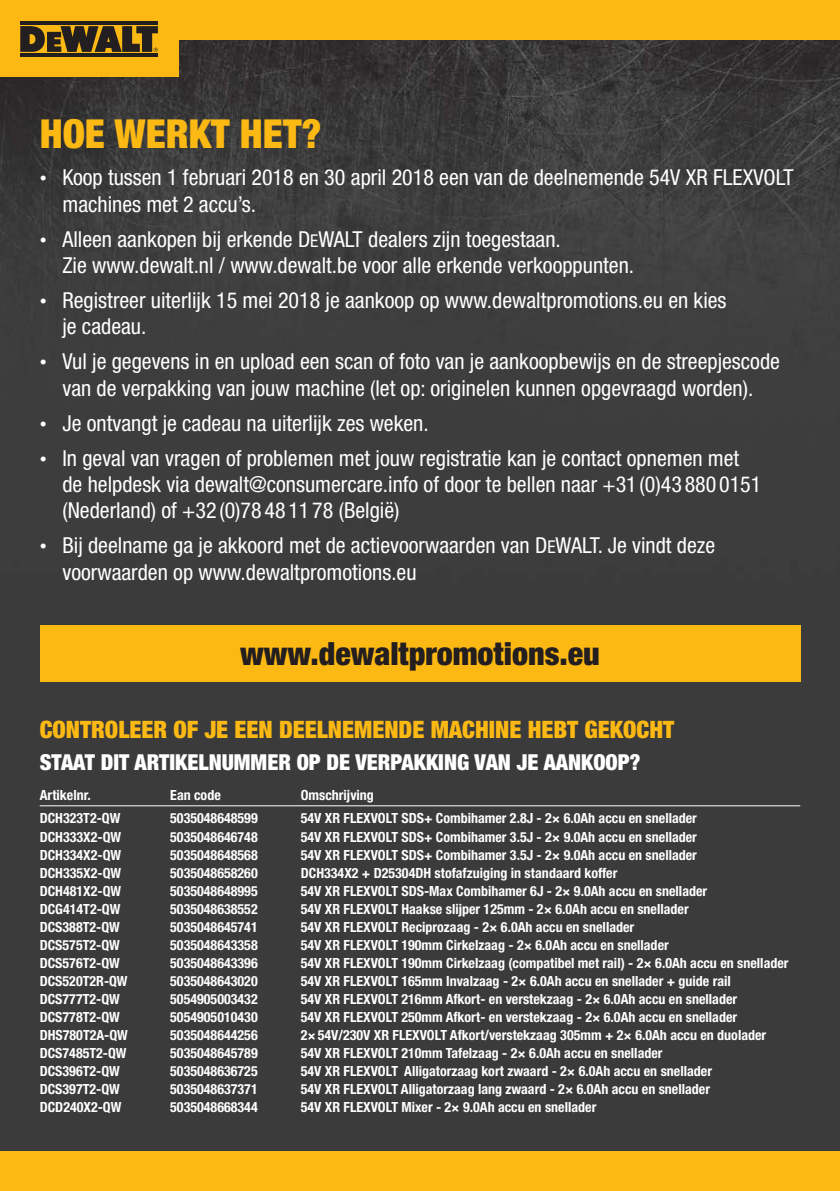
<style>
.page{position:relative;width:840px;height:1191px;background:#fff}
.page>*{position:absolute;margin:0;border:0;box-sizing:border-box;transform-origin:0 0}
.t1{font:900 condensed 40px "Helvetica Neue LTW1 G";color:#fdb913}
.t2{font:900 condensed 32px "Helvetica Neue LTW1 G";color:#231f20}
.t3{font:900 condensed 24px "Helvetica Neue LTW1 G";color:#fdb913}
.t4{font:condensed 22px/26.4px "Helvetica Neue LTW1 G";color:#fff}
.t5{font:900 condensed 22px "Helvetica Neue LTW1 G";color:#fff}
.t6{font:700 condensed 14px "Helvetica Neue LTW1 G";color:#fff}
.s1{font-size:14px}
.s2{font-size:17.6px}
</style>
<div class="page">
<img style="left:0;top:40px;width:839px;height:1111px">
<div style="left:40px;top:625px;width:759px;height:57px;background:#fdb913"></div>
<hr style="left:40px;top:805px;width:759px;height:1px;background:#fff">
<div style="left:0;top:0;width:839px;height:40px;background:#fdb913"></div>
<div style="left:0;top:1151px;width:839px;height:40px;background:#fdb913"></div>
<div style="left:0;top:0;width:178px;height:77px;background:#fdb913"></div>
<hr style="left:20px;top:22px;width:138px;height:3px;background:#231f20">
<hr style="left:20px;top:53px;width:138px;height:3px;background:#231f20">
<svg style="left:20px;top:26px;width:138px;height:26px"></svg>
<h1 class="t1" style="left:40px;top:110px;width:283px">HOE WERKT HET?</h1>
<h3 class="t4" style="left:62px;top:165px;width:732px;text-indent:-23px"><span class="s1">•</span> Koop tussen 1 februari 2018 en 30 april 2018 een van de deelnemende 54V XR FLEXVOLT machines met 2 accu’s.</h3>
<h3 class="t4" style="left:62px;top:226px;width:573px;text-indent:-23px"><span class="s1">•</span> Alleen aankopen bij erkende D<span class="s2">E</span>WALT dealers zijn toegestaan.<br>Zie www.dewalt.nl / www.dewalt.be voor alle erkende verkooppunten.</h3>
<h3 class="t4" style="left:62px;top:287px;width:665px;text-indent:-23px"><span class="s1">•</span> Registreer uiterlijk 15 mei 2018 je aankoop op www.dewaltpromotions.eu en kies je cadeau.</h3>
<h3 class="t4" style="left:40px;top:348px;width:741px;text-align:center"><span class="s1">•</span> Vul je gegevens in en upload een scan of foto van je aankoopbewijs en de streepjescode van de verpakking van jouw machine (let op: originelen kunnen opgevraagd worden).</h3>
<h3 class="t4" style="left:40px;top:410px;width:390px"><span class="s1">•</span> Je ontvangt je cadeau na uiterlijk zes weken.</h3>
<h3 class="t4" style="left:62px;top:445px;width:700px;text-indent:-23px"><span class="s1">•</span> In geval van vragen of problemen met jouw registratie kan je contact opnemen met de helpdesk via dewalt@consumercare.info of door te bellen naar +31 (0)43 880 0151 (Nederland) of +32 (0)78 48 11 78 (België)</h3>
<h3 class="t4" style="left:62px;top:532px;width:654px;text-indent:-23px"><span class="s1">•</span> Bij deelname ga je akkoord met de actievoorwaarden van D<span class="s2">E</span>WALT. Je vindt deze voorwaarden op www.dewaltpromotions.eu</h3>
<h2 class="t2" style="left:240px;top:634px;width:361px">www.dewaltpromotions.eu</h2>
<h3 class="t3" style="left:40px;top:715px;width:635px">CONTROLEER OF JE EEN DEELNEMENDE MACHINE HEBT GEKOCHT</h3>
<h3 class="t5" style="left:40px;top:749px;width:602px">STAAT DIT ARTIKELNUMMER OP DE VERPAKKING VAN JE AANKOOP?</h3>
<p class="t6" style="left:40px;top:786px;width:52px">Artikelnr.</p>
<p class="t6" style="left:170px;top:786px;width:52px">Ean code</p>
<p class="t6" style="left:300px;top:786px;width:75px">Omschrijving</p>
<p class="t6" style="left:40px;top:810px;width:82px">DCH323T2-QW</p>
<p class="t6" style="left:170px;top:810px;width:89px">5035048648599</p>
<p class="t6" style="left:300px;top:810px;width:397px">54V XR FLEXVOLT SDS+ Combihamer 2.8J - 2× 6.0Ah accu en snellader</p>
<p class="t6" style="left:40px;top:828px;width:83px">DCH333X2-QW</p>
<p class="t6" style="left:170px;top:828px;width:89px">5035048646748</p>
<p class="t6" style="left:300px;top:828px;width:397px">54V XR FLEXVOLT SDS+ Combihamer 3.5J - 2× 9.0Ah accu en snellader</p>
<p class="t6" style="left:40px;top:846px;width:83px">DCH334X2-QW</p>
<p class="t6" style="left:170px;top:846px;width:89px">5035048648568</p>
<p class="t6" style="left:300px;top:846px;width:397px">54V XR FLEXVOLT SDS+ Combihamer 3.5J - 2× 9.0Ah accu en snellader</p>
<p class="t6" style="left:40px;top:864px;width:83px">DCH335X2-QW</p>
<p class="t6" style="left:170px;top:864px;width:89px">5035048658260</p>
<p class="t6" style="left:300px;top:864px;width:318px">DCH334X2 + D25304DH stofafzuiging in standaard koffer</p>
<p class="t6" style="left:40px;top:882px;width:83px">DCH481X2-QW</p>
<p class="t6" style="left:170px;top:882px;width:89px">5035048648995</p>
<p class="t6" style="left:300px;top:882px;width:407px">54V XR FLEXVOLT SDS-Max Combihamer 6J - 2× 9.0Ah accu en snellader</p>
<p class="t6" style="left:40px;top:900px;width:82px">DCG414T2-QW</p>
<p class="t6" style="left:170px;top:900px;width:89px">5035048638552</p>
<p class="t6" style="left:300px;top:900px;width:389px">54V XR FLEXVOLT Haakse slijper 125mm - 2× 6.0Ah accu en snellader</p>
<p class="t6" style="left:40px;top:918px;width:82px">DCS388T2-QW</p>
<p class="t6" style="left:170px;top:918px;width:89px">5035048645741</p>
<p class="t6" style="left:300px;top:918px;width:335px">54V XR FLEXVOLT Reciprozaag - 2× 6.0Ah accu en snellader</p>
<p class="t6" style="left:40px;top:936px;width:82px">DCS575T2-QW</p>
<p class="t6" style="left:170px;top:936px;width:89px">5035048643358</p>
<p class="t6" style="left:300px;top:936px;width:369px">54V XR FLEXVOLT 190mm Cirkelzaag - 2× 6.0Ah accu en snellader</p>
<p class="t6" style="left:40px;top:954px;width:82px">DCS576T2-QW</p>
<p class="t6" style="left:170px;top:954px;width:89px">5035048643396</p>
<p class="t6" style="left:300px;top:954px;width:489px">54V XR FLEXVOLT 190mm Cirkelzaag (compatibel met rail) - 2× 6.0Ah accu en snellader</p>
<p class="t6" style="left:40px;top:972px;width:89px">DCS520T2R-QW</p>
<p class="t6" style="left:170px;top:972px;width:89px">5035048643020</p>
<p class="t6" style="left:300px;top:972px;width:431px">54V XR FLEXVOLT 165mm Invalzaag - 2× 6.0Ah accu en snellader + guide rail</p>
<p class="t6" style="left:40px;top:990px;width:82px">DCS777T2-QW</p>
<p class="t6" style="left:170px;top:990px;width:89px">5054905003432</p>
<p class="t6" style="left:300px;top:990px;width:437px">54V XR FLEXVOLT 216mm Afkort- en verstekzaag - 2× 6.0Ah accu en snellader</p>
<p class="t6" style="left:40px;top:1008px;width:82px">DCS778T2-QW</p>
<p class="t6" style="left:170px;top:1008px;width:89px">5054905010430</p>
<p class="t6" style="left:300px;top:1008px;width:437px">54V XR FLEXVOLT 250mm Afkort- en verstekzaag - 2× 6.0Ah accu en snellader</p>
<p class="t6" style="left:40px;top:1026px;width:90px">DHS780T2A-QW</p>
<p class="t6" style="left:170px;top:1026px;width:89px">5035048644256</p>
<p class="t6" style="left:300px;top:1026px;width:466px">2×54V/230V XR FLEXVOLT Afkort/verstekzaag 305mm + 2× 6.0Ah accu en duolader</p>
<p class="t6" style="left:40px;top:1044px;width:88px">DCS7485T2-QW</p>
<p class="t6" style="left:170px;top:1044px;width:89px">5035048645789</p>
<p class="t6" style="left:300px;top:1044px;width:363px">54V XR FLEXVOLT 210mm Tafelzaag - 2× 6.0Ah accu en snellader</p>
<p class="t6" style="left:40px;top:1062px;width:82px">DCS396T2-QW</p>
<p class="t6" style="left:170px;top:1062px;width:89px">5035048636725</p>
<p class="t6" style="left:300px;top:1062px;width:412px">54V XR FLEXVOLT Alligatorzaag kort zwaard - 2× 6.0Ah accu en snellader</p>
<p class="t6" style="left:40px;top:1080px;width:82px">DCS397T2-QW</p>
<p class="t6" style="left:170px;top:1080px;width:89px">5035048637371</p>
<p class="t6" style="left:300px;top:1080px;width:410px">54V XR FLEXVOLT Alligatorzaag lang zwaard - 2× 6.0Ah accu en snellader</p>
<p class="t6" style="left:40px;top:1098px;width:83px">DCD240X2-QW</p>
<p class="t6" style="left:170px;top:1098px;width:89px">5035048668344</p>
<p class="t6" style="left:300px;top:1098px;width:297px">54V XR FLEXVOLT Mixer - 2× 9.0Ah accu en snellader</p>
</div>
